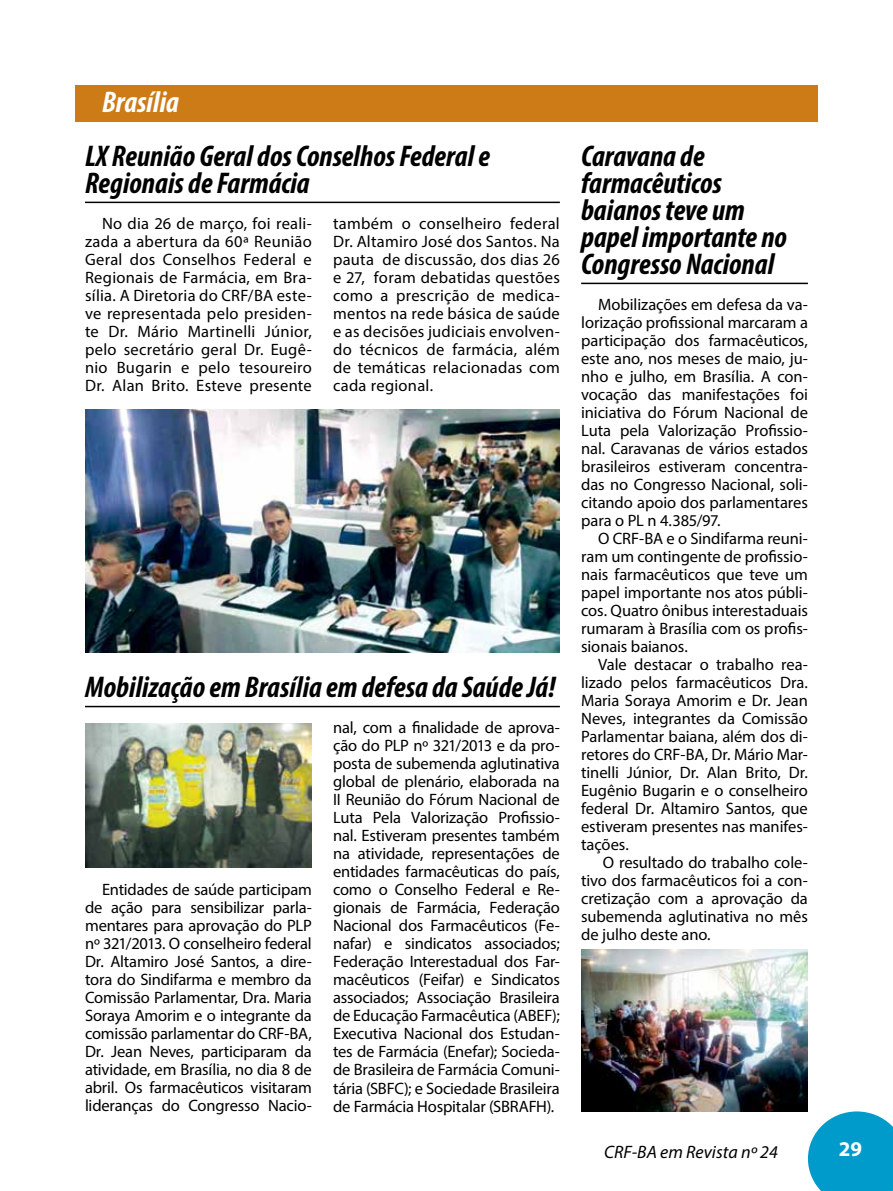
<style>
.page{position:relative;width:893px;height:1191px;background:#fff}
.page>*{position:absolute;margin:0;border:0;box-sizing:border-box;transform-origin:0 0}
.t1{font:italic 700 condensed 30px/27px "Myriad Pro";letter-spacing:-.005em;color:#000}
.t2{font:italic 700 condensed 30px "Myriad Pro";letter-spacing:-.005em;color:#fff}
.t3{font:700 21px "Myriad Pro";color:#fff}
.t4{font:italic 18px "Myriad Pro";color:#000}
.t5{font:16.5px/18px "Myriad Pro";letter-spacing:-.005em;color:#000;text-align:justify}
</style>
<div class="page">
<svg style="left:808px;top:1111px;width:85px;height:80px;background:#1fa7d0"></svg>
<div style="left:75px;top:85px;width:743px;height:36px;background:#cc7b16"></div>
<hr style="left:85px;top:706px;width:475px;height:1px;background:#000">
<hr style="left:85px;top:202px;width:475px;height:1px;background:#000">
<img style="left:85px;top:409px;width:475px;height:243px">
<hr style="left:581px;top:283px;width:227px;height:1px;background:#000">
<img style="left:85px;top:723px;width:227px;height:144px">
<img style="left:581px;top:949px;width:227px;height:162px">
<h1 class="t2" style="left:102px;top:83px;width:78px">Brasília</h1>
<h1 class="t1" style="left:85px;top:142px;width:406px">LX Reunião Geral dos Conselhos Federal e<br>Regionais de Farmácia</h1>
<p class="t5" style="left:85px;top:214px;width:228px;text-indent:17px">No dia 26 de março, foi reali&shy;zada a abertura da 60ª Reunião Geral dos Conselhos Federal e Regionais de Farmácia, em Bra&shy;sília. A Diretoria do CRF/BA este&shy;ve representada pelo presiden&shy;te Dr. Mário Martinelli Júnior, pelo secretário geral Dr. Eugê&shy;nio Bugarin e pelo tesoureiro Dr. Alan Brito. Esteve presente</p>
<p class="t5" style="left:333px;top:214px;width:228px">também o conselheiro federal Dr. Altamiro José dos Santos. Na pauta de discussão, dos dias 26 e 27, foram debatidas questões como a prescrição de medica&shy;mentos na rede básica de saúde e as decisões judiciais envolven&shy;do técnicos de farmácia, além de temáticas relacionadas com cada regional.</p>
<h1 class="t1" style="left:85px;top:673px;width:472px">Mobilização em Brasília em defesa da Saúde Já!</h1>
<p class="t5" style="left:85px;top:880px;width:228px;text-indent:17px">Entidades de saúde participam de ação para sensibilizar parla&shy;mentares para aprovação do PLP nº 321/2013. O conselheiro federal Dr. Altamiro José Santos, a dire&shy;tora do Sindifarma e membro da Comissão Parlamentar, Dra. Maria Soraya Amorim e o integrante da comissão parlamentar do CRF-BA, Dr. Jean N eves, participaram da atividade, em Brasília, no dia 8 de abril. Os farmacêuticos visitaram lideranças do Congresso Nacio-</p>
<p class="t5" style="left:333px;top:718px;width:228px">nal, com a finalidade de aprova&shy;ção do PLP nº 321/2013 e da pro&shy;posta de subemenda aglutinativa global de plenário, elaborada na II Reunião do Fórum Nacional de Luta Pela Valorização Profissio&shy;nal. Estiveram presentes também na atividade, representações de entidades farmacêuticas do país, como o Conselho Federal e Re&shy;gionais de Farmácia, Federação Nacional dos Farmacêuticos (Fe&shy;nafar) e sindicatos associados; Federação Interestadual dos Far&shy;macêuticos (Feifar) e Sindicatos associados; Associação Brasileira de Educação Farmacêutica (ABEF); Executiva Nacional dos Estudan&shy;tes de Farmácia (Enefar); Socieda&shy;de Brasileira de Farmácia Comuni&shy;tária (SBFC); e Sociedade Brasileira de Farmácia Hospitalar (SBRAFH).</p>
<h1 class="t1" style="left:581px;top:142px;width:207px">Caravana de farmacêuticos baianos teve um papel importante no<br>Congresso Nacional</h1>
<p class="t5" style="left:581px;top:295px;width:228px;text-indent:17px">Mobilizações em defesa da va&shy;lorização profissional marcaram a participação dos farmacêuticos, este ano, nos meses de maio, ju&shy;nho e julho, em Brasília. A con&shy;vocação das manifestações foi iniciativa do Fórum Nacional de Luta pela Valorização Profissio&shy;nal. Caravanas de vários estados brasileiros estiveram concentra&shy;das no Congresso Nacional, soli&shy;citando apoio dos parlamentares para o PL n 4.385/97.</p>
<p class="t5" style="left:581px;top:529px;width:228px;text-indent:17px">O CRF-BA e o Sindifarma reuni&shy;ram um contingente de profissio&shy;nais farmacêuticos que teve um papel importante nos atos públi&shy;cos. Quatro ônibus interestaduais rumaram à Brasília com os profis&shy;sionais baianos.</p>
<p class="t5" style="left:581px;top:655px;width:228px;text-indent:17px">Vale destacar o trabalho rea&shy;lizado pelos farmacêuticos Dra.<br>Maria Soraya Amorim e Dr. Jean N eves, integrantes da Comissão Parlamentar baiana, além dos di&shy;retores do CRF-BA, Dr. Mário Mar&shy;tinelli Júnior, Dr. Alan Brito, Dr.<br>Eugênio Bugarin e o conselheiro federal Dr. Altamiro Santos, que estiveram presentes nas manifes&shy;tações.</p>
<p class="t5" style="left:581px;top:853px;width:228px;text-indent:22px">O resultado do trabalho cole&shy;tivo dos farmacêuticos foi a con&shy;cretização com a aprovação da subemenda aglutinativa no mês de julho deste ano.</p>
<p class="t4" style="left:604px;top:1140px;width:175px">CRF-BA em Revista nº 24</p>
<p class="t3" style="left:839px;top:1135px;width:25px">29</p>
</div>
